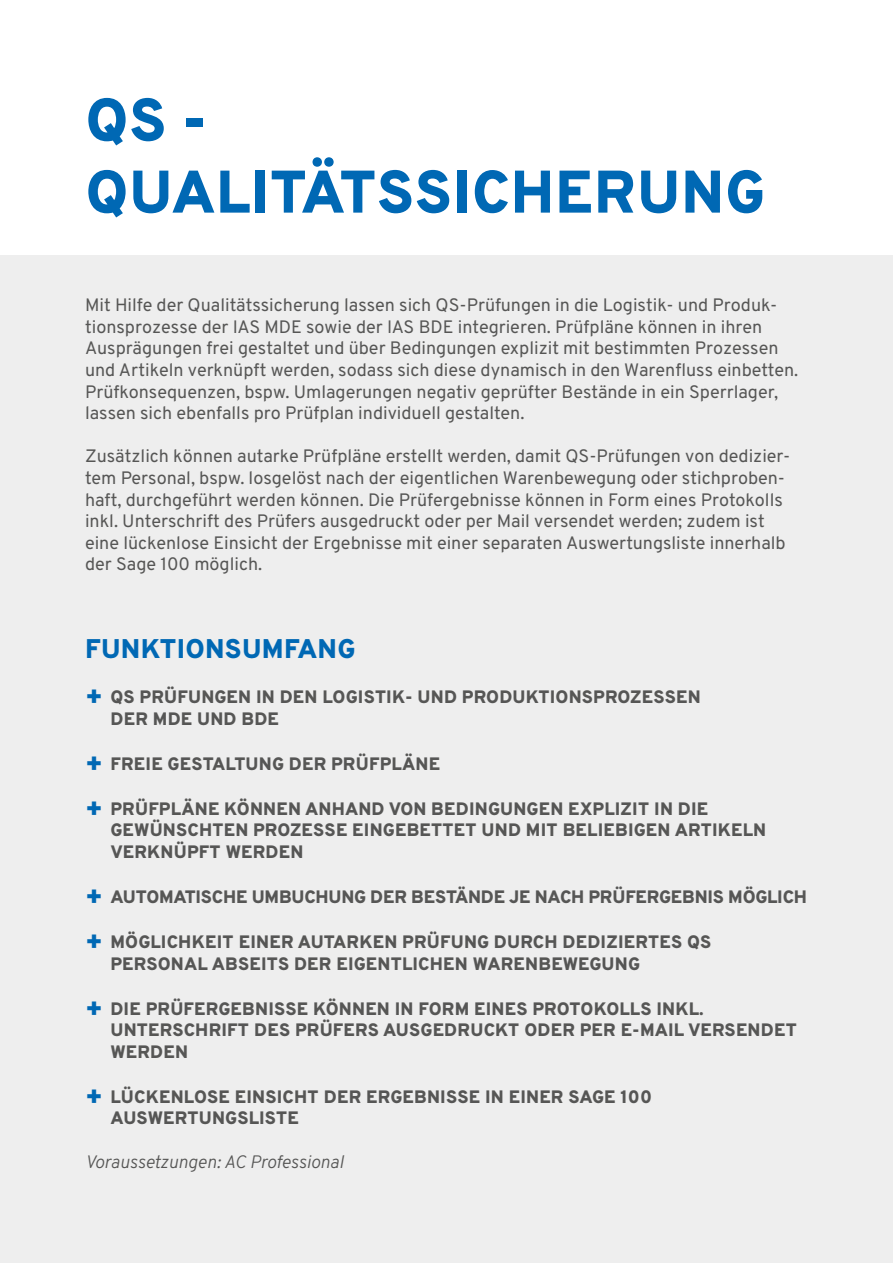
<style>
.page{position:relative;width:893px;height:1263px;background:#fff}
.page>*{position:absolute;margin:0;border:0;box-sizing:border-box;transform-origin:0 0}
.t1{font:800 60px/72px "Overpass";letter-spacing:.01em;color:#0068b4}
.t2{font:800 27px "Overpass";letter-spacing:.01em;color:#0068b4}
.t3{font:18px/21.6px "Overpass";color:#565655}
.t4{font:800 18px/21.6px "Overpass";letter-spacing:.01em;color:#565655}
.t5{font:800 18px "Overpass";letter-spacing:-.01em;color:#565655}
.t6{font:italic 300 18px "Overpass";color:#565655}
.s1{font-size:28.5px;color:#0068b4}
</style>
<div class="page">
<div style="left:0;top:255px;width:893px;height:1008px;background:#eee"></div>
<h1 class="t1" style="left:85px;top:84px;width:681px">QS -<br>QUALITÄTSSICHERUNG</h1>
<p class="t3" style="left:85px;top:294px;width:715px">Mit Hilfe der Qualitätssicherung lassen sich QS-Prüfungen in die Logistik- und Produk&shy;tionsprozesse der IAS MDE sowie der IAS BDE integrieren. Prüfpläne können in ihren Ausprägungen frei gestaltet und über Bedingungen explizit mit bestimmten Prozessen und Artikeln verknüpft werden, sodass sich diese dynamisch in den Warenfluss einbetten.<br>Prüfkonsequenzen, bspw. Umlagerungen negativ geprüfter Bestände in ein Sperrlager, lassen sich ebenfalls pro Prüfplan individuell gestalten.</p>
<p class="t3" style="left:85px;top:445px;width:707px">Zusätzlich können autarke Prüfpläne erstellt werden, damit QS-Prüfungen von dedizier&shy;tem Personal, bspw. losgelöst nach der eigentlichen Warenbewegung oder stichproben&shy;haft, durchgeführt werden können. Die Prüfergebnisse können in Form eines Protokolls inkl. Unterschrift des Prüfers ausgedruckt oder per Mail versendet werden; zudem ist eine lückenlose Einsicht der Ergebnisse mit einer separaten Auswertungsliste innerhalb der Sage 100 möglich.</p>
<h2 class="t2" style="left:85px;top:629px;width:272px">FUNKTIONSUMFANG</h2>
<p class="t4" style="left:111px;top:686px;width:592px;text-indent:-25px"><span class="s1">+</span> QS PRÜFUNGEN IN DEN LOGISTIK- UND PRODUKTIONSPROZESSEN<br>DER MDE UND BDE</p>
<p class="t4" style="left:85px;top:753px;width:357px"><span class="s1">+</span> FREIE GESTALTUNG DER PRÜFPLÄNE</p>
<p class="t4" style="left:111px;top:798px;width:657px;text-indent:-25px"><span class="s1">+</span> PRÜFPLÄNE KÖNNEN ANHAND VON BEDINGUNGEN EXPLIZIT IN DIE<br>GEWÜNSCHTEN PROZESSE EINGEBETTET UND MIT BELIEBIGEN ARTIKELN<br>VERKNÜPFT WERDEN</p>
<p class="t5" style="left:85px;top:884px;width:724px"><span class="s1">+</span> AUTOMATISCHE UMBUCHUNG DER BESTÄNDE JE NACH PRÜFERGEBNIS MÖGLICH</p>
<p class="t4" style="left:111px;top:931px;width:602px;text-indent:-25px"><span class="s1">+</span> MÖGLICHKEIT EINER AUTARKEN PRÜFUNG DURCH DEDIZIERTES QS<br>PERSONAL ABSEITS DER EIGENTLICHEN WARENBEWEGUNG</p>
<p class="t4" style="left:111px;top:997px;width:688px;text-indent:-25px"><span class="s1">+</span> DIE PRÜFERGEBNISSE KÖNNEN IN FORM EINES PROTOKOLLS INKL.<br>UNTERSCHRIFT DES PRÜFERS AUSGEDRUCKT ODER PER E-MAIL VERSENDET<br>WERDEN</p>
<p class="t4" style="left:111px;top:1086px;width:543px;text-indent:-25px"><span class="s1">+</span> LÜCKENLOSE EINSICHT DER ERGEBNISSE IN EINER SAGE 100<br>AUSWERTUNGSLISTE</p>
<p class="t6" style="left:85px;top:1148px;width:260px">Voraussetzungen: AC Professional</p>
</div>
